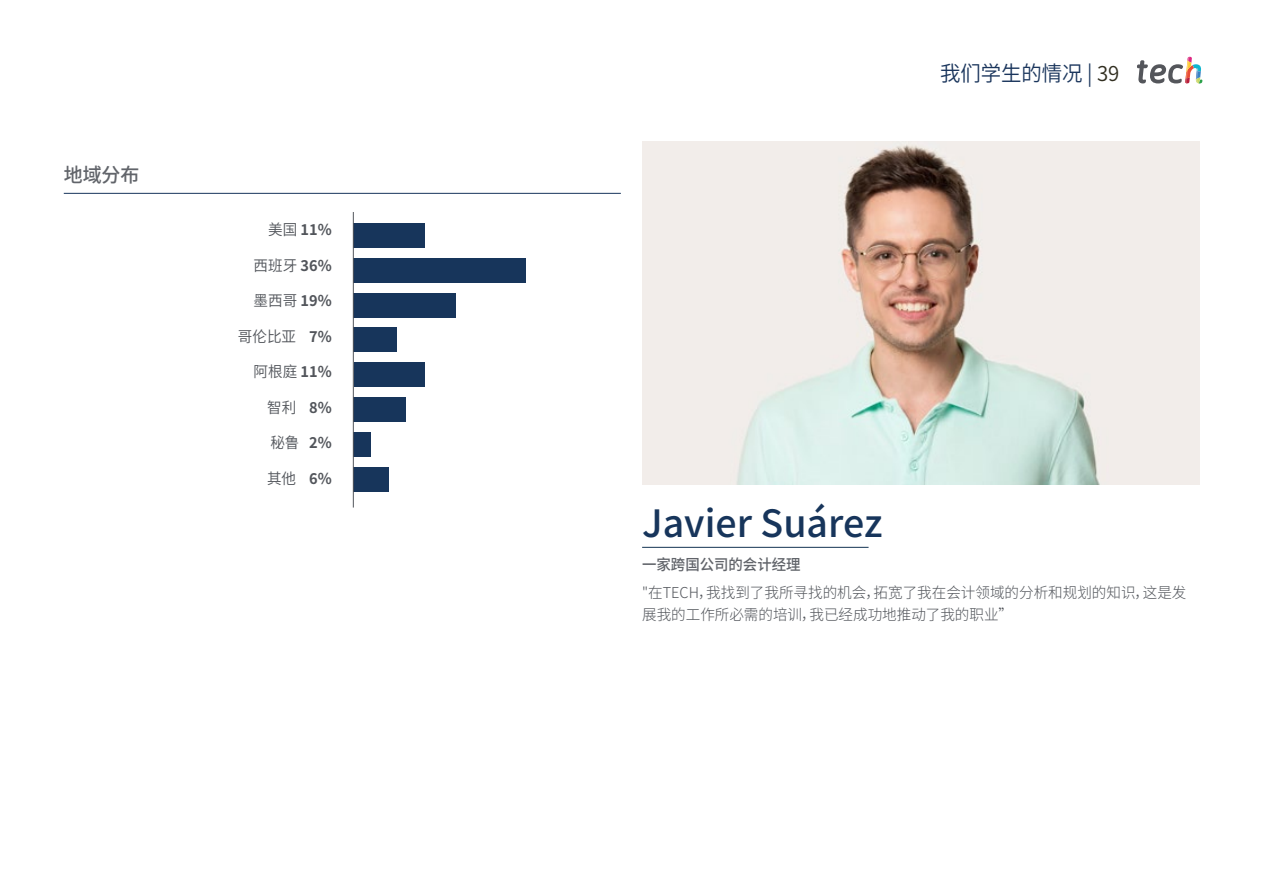
<style>
.page{position:relative;width:1263px;height:893px;background:#fff}
.page>*{position:absolute;margin:0;border:0;box-sizing:border-box;transform-origin:0 0}
.t1{font:500 37.5px "Source Han Sans CN";color:#17355b}
.t2{font:21px "Source Han Sans CN";color:#1a355c}
.t3{font:500 19.5px "Source Han Sans CN";color:#61646a}
.t4{font:300 15px/22.5px "Source Han Sans CN";color:#52555b}
.t5{font:15px "Source Han Sans CN";color:#52555b}
.t6{font:500 15px "Source Han Sans CN";color:#61646a;scale:.96 1}
.t7{font:700 15px "Source Han Sans CN";color:#52555b}
.s1{font-weight:400}
.s2{font-weight:700}
.s3{color:#312e20}
</style>
<div class="page">
<svg style="left:1137px;top:57px;width:65px;height:27px"></svg>
<hr style="left:64px;top:193px;width:557px;height:1px;background:#17355b">
<div style="left:353px;top:223px;width:72px;height:25px;background:#17355b"></div>
<div style="left:353px;top:397px;width:53px;height:25px;background:#17355b"></div>
<div style="left:353px;top:258px;width:173px;height:25px;background:#17355b"></div>
<div style="left:353px;top:432px;width:17px;height:25px;background:#17355b"></div>
<div style="left:353px;top:293px;width:103px;height:24px;background:#17355b"></div>
<div style="left:353px;top:467px;width:36px;height:24px;background:#17355b"></div>
<div style="left:353px;top:327px;width:44px;height:25px;background:#17355b"></div>
<div style="left:354px;top:362px;width:71px;height:25px;background:#17355b"></div>
<hr style="left:353px;top:212px;width:1px;height:296px;background:#52555b">
<hr style="left:642px;top:547px;width:226px;height:1px;background:#123352">
<img style="left:642px;top:141px;width:557px;height:343px">
<h3 class="t3" style="left:64px;top:164px;width:77px">地域分布</h3>
<p class="t7" style="left:268px;top:221px;width:65px"><span class="s1">美国</span> 11%</p>
<p class="t5" style="left:254px;top:257px;width:80px">西班牙 <span class="s2">36%</span></p>
<p class="t5" style="left:254px;top:292px;width:80px">墨西哥 <span class="s2">19%</span></p>
<p class="t5" style="left:238px;top:328px;width:95px">哥伦比亚 <span class="s2">7%</span></p>
<p class="t5" style="left:254px;top:363px;width:80px">阿根庭 <span class="s2">11%</span></p>
<p class="t5" style="left:267px;top:399px;width:66px">智利 <span class="s2">8%</span></p>
<p class="t5" style="left:270px;top:434px;width:63px">秘鲁 <span class="s2">2%</span></p>
<p class="t5" style="left:267px;top:470px;width:66px">其他 <span class="s2">6%</span></p>
<h2 class="t2" style="left:940px;top:61px;width:181px">我们学生的情况 | <span class="s3">39</span></h2>
<h1 class="t1" style="left:642px;top:503px;width:242px">Javier Suárez</h1>
<p class="t6" style="left:642px;top:556px;width:166px">一家跨国公司的会计经理</p>
<p class="t4" style="left:642px;top:581px;width:546px">"在TECH，我找到了我所寻找的机会，拓宽了我在会计领域的分析和规划的知识，这是发展我的工作所必需的培训，我已经成功地推动了我的职业”</p>
</div>
